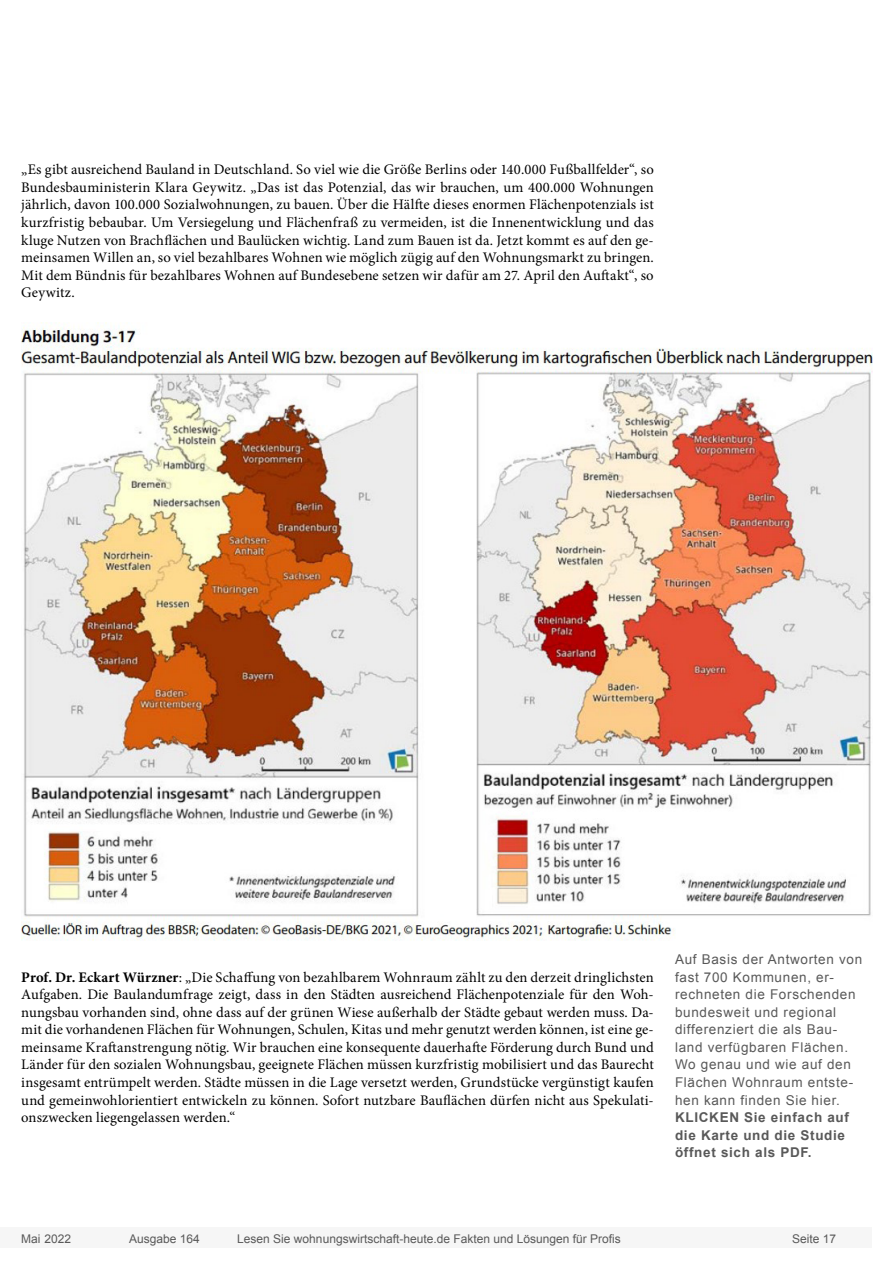
<style>
.page{position:relative;width:893px;height:1263px;background:#fff}
.page>*{position:absolute;margin:0;border:0;box-sizing:border-box;transform-origin:0 0}
.Fließtext_erste_Zeil{font:14.7px/17.5px "Minion Pro";letter-spacing:.005em;color:#000;text-align:justify}
.Bildunterschrift{font:13.5px/17.5px "Arial";letter-spacing:.05em;color:#595959}
.t1{font:12px "Arial";color:#595959}
.s1{font-weight:700}
</style>
<div class="page">
<div style="left:0;top:1227px;width:872px;height:20px;background:#f6f6f6"></div>
<img style="left:21px;top:322px;width:852px;height:619px">
<p class="Fließtext_erste_Zeil" style="left:21px;top:161px;width:634px">„Es gibt ausreichend Bauland in Deutschland. So viel wie die Größe Berlins oder 140.000 Fußballfelder“, so Bundesbauministerin Klara Geywitz. „Das ist das Potenzial, das wir brauchen, um 400.000 Wohnungen jährlich, davon 100.000 Sozialwohnungen, zu bauen. Über die Hälfte dieses enormen Flächenpotenzials ist kurzfristig bebaubar. Um Versiegelung und Flächenfraß zu vermeiden, ist die Innenentwicklung und das kluge Nutzen von Brachflächen und Baulücken wichtig. Land zum Bauen ist da. Jetzt kommt es auf den ge&shy;meinsamen Willen an, so viel bezahlbares Wohnen wie möglich zügig auf den Wohnungsmarkt zu bringen.<br>Mit dem Bündnis für bezahlbares Wohnen auf Bundesebene setzen wir dafür am 27. April den Auftakt“, so Geywitz.</p>
<p class="Fließtext_erste_Zeil" style="left:21px;top:968px;width:634px"><span class="s1">Prof. Dr. Eckart Würzner</span>: „Die Schaffung von bezahlbarem Wohnraum zählt zu den derzeit dringlichsten Aufgaben. Die Baulandumfrage zeigt, dass in den Städten ausreichend Flächenpotenziale für den Woh&shy;nungsbau vorhanden sind, ohne dass auf der grünen Wiese außerhalb der Städte gebaut werden muss. Da&shy;mit die vorhandenen Flächen für Wohnungen, Schulen, Kitas und mehr genutzt werden können, ist eine ge&shy;meinsame Kraftanstrengung nötig. Wir brauchen eine konsequente dauerhafte Förderung durch Bund und Länder für den sozialen Wohnungsbau, geeignete Flächen müssen kurzfristig mobilisiert und das Baurecht insgesamt entrümpelt werden. Städte müssen in die Lage versetzt werden, Grundstücke vergünstigt kaufen und gemeinwohlorientiert entwickeln zu können. Sofort nutzbare Bauflächen dürfen nicht aus Spekulati&shy;onszwecken liegengelassen werden.“</p>
<p class="Bildunterschrift" style="left:675px;top:951px;width:189px">Auf Basis der Antworten von fast 700 Kommunen, er&shy;rechneten die Forschenden bundesweit und regional differenziert die als Bau&shy;land verfügbaren Flächen.<br>Wo genau und wie auf den<br>Flächen Wohnraum entste&shy;hen kann finden Sie hier.<br><span class="s1">KLICKEN Sie einfach auf die Karte und die Studie öffnet sich als PDF.</span></p>
<p class="t1" style="left:21px;top:1230px;width:51px">Mai 2022</p>
<p class="t1" style="left:129px;top:1230px;width:72px">Ausgabe 164</p>
<p class="t1" style="left:237px;top:1230px;width:385px">Lesen Sie wohnungswirtschaft-heute.de Fakten und Lösungen für Profis</p>
<p class="t1" style="left:792px;top:1231px;width:46px">Seite 17</p>
</div>
